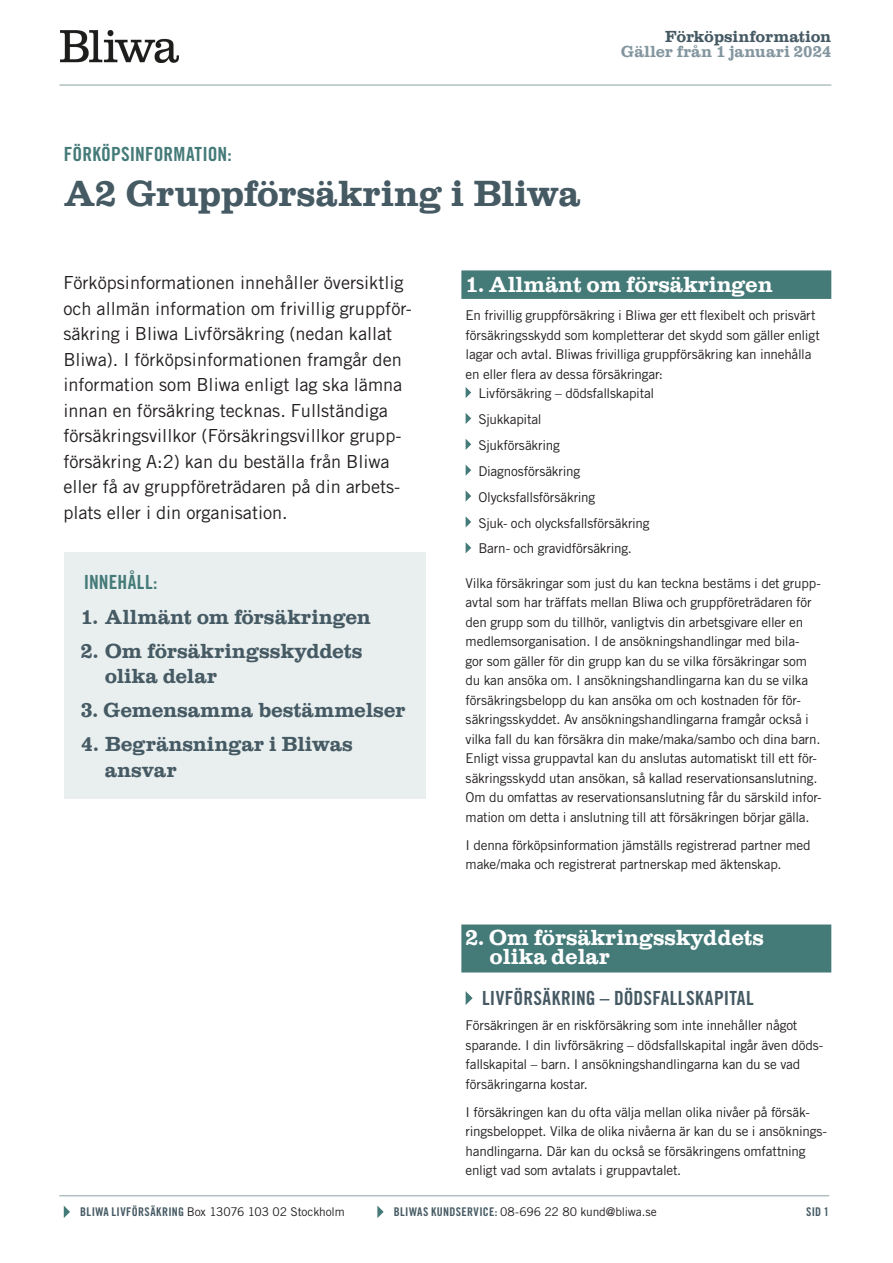
<style>
.page{position:relative;width:893px;height:1263px;background:#fff}
.page>*{position:absolute;margin:0;border:0;box-sizing:border-box;transform-origin:0 0}
.Rubrik_Clerendon{font:700 37.5px "Clarendon Com";letter-spacing:-.01em;color:#465a64}
.Grönrubrik_två_rader{font:700 22.5px/19.5px "Clarendon Com";letter-spacing:-.01em;color:#fff}
.Grönrubrik{font:700 22.5px "Clarendon Com";letter-spacing:-.01em;color:#fff}
.Rubrik_Clerendon-2{font:700 21px/25.5px "Clarendon Com";letter-spacing:-.005em;color:#465a64}
.Mellanrubrik_utan_grön_linje{font:19.5px "Trade Gothic LT Std Bd Cn 20";letter-spacing:.015em;color:#465a64}
.Grön_versalrubrik_liten{font:19.5px "Trade Gothic LT Std Bd Cn 20";letter-spacing:.005em;color:#447a78}
.Ingress{font:18px/25.5px "Trade Gothic LT Std";color:#231f20}
.Rubrik_Clerendon-3{font:700 16.5px "Clarendon Com";color:#83969f}
.Rubrik_Clerendon-4{font:700 16.5px "Clarendon Com";letter-spacing:-.02em;color:#465a64}
.Bröd{font:13.5px/19.5px "Trade Gothic LT Std";letter-spacing:-.015em;color:#231f20}
.Bröd_första_raden{font:13.5px/19.5px "Trade Gothic LT Std";letter-spacing:-.015em;color:#231f20}
.Bröd_Punktlista{font:13.5px "Trade Gothic LT Std";letter-spacing:-.015em;color:#231f20}
.t1{font:12px "Trade Gothic LT Std";letter-spacing:-.01em;color:#231f20}
.t2{font:12px "Trade Gothic LT Std Bd Cn 20";color:#465a64}
.s1{font-family:"Trade Gothic LT Std Bd Cn 20";color:#465a64}
</style>
<div class="page">
<svg style="left:64px;top:1206px;width:6px;height:12px"></svg>
<svg style="left:377px;top:1205px;width:7px;height:13px"></svg>
<hr style="left:59px;top:1195px;width:770px;height:1px;background:#b1bfc0">
<div style="left:461px;top:270px;width:370px;height:29px;background:#447a78"></div>
<div style="left:461px;top:924px;width:370px;height:48px;background:#447a78"></div>
<svg style="left:466px;top:387px;width:5px;height:11px"></svg>
<svg style="left:466px;top:413px;width:5px;height:11px"></svg>
<svg style="left:466px;top:439px;width:5px;height:11px"></svg>
<svg style="left:466px;top:465px;width:5px;height:11px"></svg>
<svg style="left:466px;top:491px;width:5px;height:10px"></svg>
<svg style="left:466px;top:517px;width:5px;height:10px"></svg>
<svg style="left:466px;top:542px;width:5px;height:11px"></svg>
<svg style="left:466px;top:991px;width:7px;height:14px"></svg>
<div style="left:64px;top:552px;width:361px;height:247px;background:#e9efef"></div>
<img style="left:60px;top:30px;width:119px;height:32px">
<hr style="left:60px;top:84px;width:771px;height:2px;background:#b1bfc0">
<p class="Grön_versalrubrik_liten" style="left:64px;top:143px;width:169px">FÖRKÖPSINFORMATION:</p>
<p class="Rubrik_Clerendon" style="left:64px;top:172px;width:518px">A2 Gruppförsäkring i Bliwa</p>
<p class="Rubrik_Clerendon-4" style="left:665px;top:28px;width:168px">Förköpsinformation</p>
<p class="Rubrik_Clerendon-3" style="left:621px;top:43px;width:212px">Gäller från 1 januari 2024</p>
<p class="Ingress" style="left:63px;top:270px;width:350px">Förköpsinformationen innehåller översiktlig och allmän information om frivillig gruppför&shy;säkring i Bliwa Livförsäkring (nedan kallat Bliwa). I förköpsinformationen framgår den information som Bliwa enligt lag ska lämna innan en försäkring tecknas. Fullständiga försäkringsvillkor (Försäkringsvillkor grupp&shy;försäkring A:2) kan du beställa från Bliwa eller få av gruppföreträdaren på din arbets&shy;plats eller i din organisation.</p>
<p class="Grön_versalrubrik_liten" style="left:84px;top:570px;width:75px">INNEHÅLL:</p>
<p class="Rubrik_Clerendon-2" style="left:81px;top:603px;width:292px">1. Allmänt om försäkringen</p>
<p class="Rubrik_Clerendon-2" style="left:105px;top:637px;width:259px;text-indent:-24px">2. Om försäkringsskyddets olika delar</p>
<p class="Rubrik_Clerendon-2" style="left:81px;top:697px;width:326px">3. Gemensamma bestämmelser</p>
<p class="Rubrik_Clerendon-2" style="left:105px;top:731px;width:250px;text-indent:-24px">4. Begränsningar i Bliwas ansvar</p>
<p class="Grönrubrik" style="left:466px;top:272px;width:309px">1. Allmänt om försäkringen</p>
<p class="Bröd_första_raden" style="left:466px;top:305px;width:356px">En frivillig gruppförsäkring i Bliwa ger ett flexibelt och prisvärt försäkringsskydd som kompletterar det skydd som gäller enligt lagar och avtal. Bliwas frivilliga gruppförsäkring kan innehålla en eller flera av dessa försäkringar:</p>
<p class="Bröd_Punktlista" style="left:478px;top:385px;width:177px">Livförsäkring – dödsfallskapital</p>
<p class="Bröd_Punktlista" style="left:478px;top:411px;width:65px">Sjukkapital</p>
<p class="Bröd_Punktlista" style="left:478px;top:437px;width:83px">Sjukförsäkring</p>
<p class="Bröd_Punktlista" style="left:478px;top:463px;width:103px">Diagnosförsäkring</p>
<p class="Bröd_Punktlista" style="left:478px;top:489px;width:118px">Olycksfallsförsäkring</p>
<p class="Bröd_Punktlista" style="left:478px;top:515px;width:173px">Sjuk- och olycksfallsförsäkring</p>
<p class="Bröd_Punktlista" style="left:478px;top:540px;width:155px">Barn- och gravidförsäkring.</p>
<p class="Bröd" style="left:466px;top:573px;width:358px">Vilka försäkringar som just du kan teckna bestäms i det grupp&shy;avtal som har träffats mellan Bliwa och gruppföreträdaren för den grupp som du tillhör, vanligtvis din arbetsgivare eller en medlemsorganisation. I de ansökningshandlingar med bila-<br>gor som gäller för din grupp kan du se vilka försäkringar som du kan ansöka om. I ansökningshandlingarna kan du se vilka försäkringsbelopp du kan ansöka om och kostnaden för för&shy;säkringsskyddet. Av ansökningshandlingarna framgår också i vilka fall du kan försäkra din make/maka/sambo och dina barn.<br>Enligt vissa gruppavtal kan du anslutas automatiskt till ett för&shy;säkringsskydd utan ansökan, så kallad reservationsanslutning.<br>Om du omfattas av reservationsanslutning får du särskild infor&shy;mation om detta i anslutning till att försäkringen börjar gälla.</p>
<p class="Bröd" style="left:466px;top:835px;width:347px">I denna förköpsinformation jämställs registrerad partner med make/maka och registrerat partnerskap med äktenskap.</p>
<p class="Grönrubrik_två_rader" style="left:490px;top:927px;width:276px;text-indent:-24px">2. Om försäkringsskyddets olika delar</p>
<p class="Mellanrubrik_utan_grön_linje" style="left:482px;top:986px;width:273px">LIVFÖRSÄKRING – DÖDSFALLSKAPITAL</p>
<p class="Bröd_första_raden" style="left:466px;top:1016px;width:359px">Försäkringen är en riskförsäkring som inte innehåller något sparande. I din livförsäkring – dödsfallskapital ingår även döds&shy;fallskapital – barn. I ansökningshandlingarna kan du se vad försäkringarna kostar.</p>
<p class="Bröd" style="left:466px;top:1102px;width:363px">I försäkringen kan du ofta välja mellan olika nivåer på försäk&shy;ringsbeloppet. Vilka de olika nivåerna är kan du se i ansöknings&shy;handlingarna. Där kan du också se försäkringens omfattning enligt vad som avtalats i gruppavtalet.</p>
<p class="t1" style="left:80px;top:1204px;width:266px"><span class="s1">BLIWA LIVFÖRSÄKRING</span> Box 13076 103 02 Stockholm</p>
<p class="t1" style="left:394px;top:1204px;width:264px"><span class="s1">BLIWAS KUNDSERVICE:</span> 08-696 22 80 kund@bliwa.se</p>
<p class="t2" style="left:806px;top:1204px;width:25px">SID 1</p>
</div>
